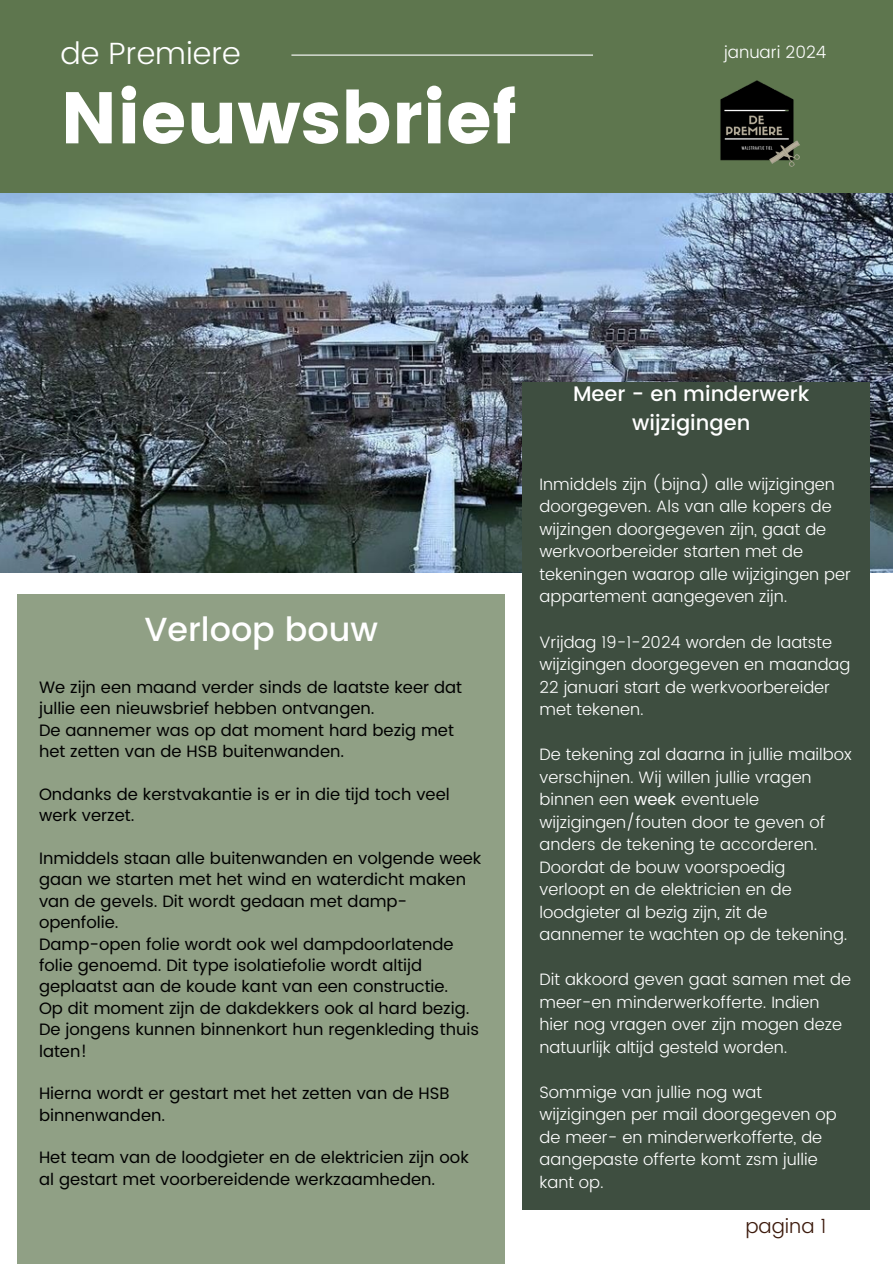
<style>
.page{position:relative;width:893px;height:1264px;background:#fff}
.page>*{position:absolute;margin:0;border:0;box-sizing:border-box;transform-origin:0 0}
.t1{font:72.75px "Poppins";color:#fff}
.t2{font:500 33.3px "Poppins";color:#fff}
.t3{font:300 30.75px "Poppins";color:#fff}
.t4{font:500 21px "Poppins";color:#fff}
.t5{font:300 19.95px "Poppins";color:#3c1a0c}
.t6{font:300 16.95px "Poppins";color:#fff}
.t7{font:300 16.5px/22.5px "Poppins";color:#fff}
.t8{font:16.5px/21.3px "Poppins";color:#000}
.s1{font-weight:400}
</style>
<div class="page">
<img style="left:0;top:193px;width:892px;height:379px">
<div style="left:0;top:0;width:892px;height:193px;background:#5e764e"></div>
<div style="left:522px;top:382px;width:348px;height:827px;background:#3e4e40"></div>
<hr style="left:291px;top:55px;width:302px;height:1px;background:#fff">
<img style="left:720px;top:80px;width:80px;height:87px">
<img style="left:0;top:572px;width:185px;height:23px">
<div style="left:17px;top:595px;width:487px;height:668px;background:#90a085"></div>
<p class="t3" style="left:61px;top:35px;width:182px">de Premiere</p>
<p class="t1" style="left:61px;top:76px;width:457px">Nieuwsbrief</p>
<p class="t6" style="left:724px;top:42px;width:104px">januari 2024</p>
<p class="t2" style="left:144px;top:610px;width:235px">Verloop bouw</p>
<p class="t8" style="left:39px;top:676px;width:424px">We zijn een maand verder sinds de laatste keer dat jullie een nieuwsbrief hebben ontvangen.</p>
<p class="t8" style="left:39px;top:719px;width:416px">De aannemer was op dat moment hard bezig met het zetten van de HSB buitenwanden.</p>
<p class="t8" style="left:39px;top:783px;width:412px">Ondanks de kerstvakantie is er in die tijd toch veel werk verzet.</p>
<p class="t8" style="left:39px;top:847px;width:444px">Inmiddels staan alle buitenwanden en volgende week gaan we starten met het wind en waterdicht maken van de gevels. Dit wordt gedaan met damp&shy;openfolie.</p>
<p class="t8" style="left:39px;top:933px;width:416px">Damp-open folie wordt ook wel dampdoorlatende folie genoemd. Dit type isolatiefolie wordt altijd geplaatst aan de koude kant van een constructie.</p>
<p class="t8" style="left:39px;top:997px;width:441px">Op dit moment zijn de dakdekkers ook al hard bezig.<br>De jongens kunnen binnenkort hun regenkleding thuis laten!</p>
<p class="t8" style="left:39px;top:1082px;width:412px">Hierna wordt er gestart met het zetten van de HSB binnenwanden.</p>
<p class="t8" style="left:39px;top:1147px;width:431px">Het team van de loodgieter en de elektricien zijn ook al gestart met voorbereidende werkzaamheden.</p>
<p class="t4" style="left:573px;top:381px;width:238px">Meer - en minderwerk</p>
<p class="t4" style="left:632px;top:410px;width:120px">wijzigingen</p>
<p class="t7" style="left:539px;top:473px;width:313px">Inmiddels zijn (bijna) alle wijzigingen doorgegeven. Als van alle kopers de wijzingen doorgegeven zijn, gaat de werkvoorbereider starten met de tekeningen waarop alle wijzigingen per appartement aangegeven zijn.</p>
<p class="t7" style="left:539px;top:630px;width:312px">Vrijdag 19-1-2024 worden de laatste wijzigingen doorgegeven en maandag<br>22 januari start de werkvoorbereider met tekenen.</p>
<p class="t7" style="left:539px;top:743px;width:313px">De tekening zal daarna in jullie mailbox verschijnen. Wij willen jullie vragen binnen een <span class="s1">week</span> eventuele wijzigingen/fouten door te geven of anders de tekening te accorderen.</p>
<p class="t7" style="left:539px;top:855px;width:309px">Doordat de bouw voorspoedig verloopt en de elektricien en de loodgieter al bezig zijn, zit de aannemer te wachten op de tekening.</p>
<p class="t7" style="left:539px;top:968px;width:313px">Dit akkoord geven gaat samen met de meer-en minderwerkofferte. Indien hier nog vragen over zijn mogen deze natuurlijk altijd gesteld worden.</p>
<p class="t7" style="left:539px;top:1080px;width:299px">Sommige van jullie nog wat wijzigingen per mail doorgegeven op de meer- en minderwerkofferte, de aangepaste offerte komt zsm jullie kant op.</p>
<p class="t5" style="left:745px;top:1214px;width:83px">pagina 1</p>
</div>
